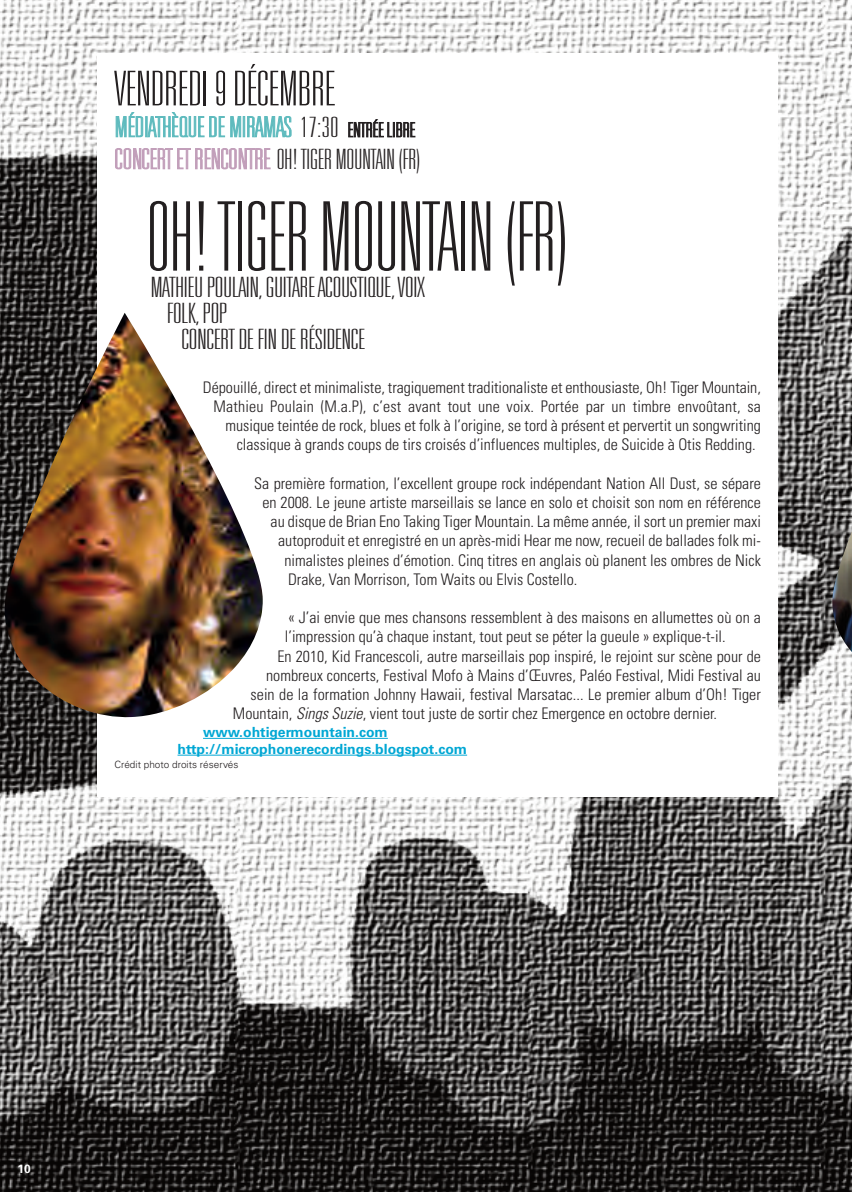
<style>
.page{position:relative;width:852px;height:1192px;background:#fff}
.page>*{position:absolute;margin:0;border:0;box-sizing:border-box;transform-origin:0 0}
.t1{font:100 ultra-condensed 96px "Univers LT Std";color:#231f20}
.t2{font:100 ultra-condensed 48px "Univers LT Std";color:#231f20;scale:1.17 1}
.t3{font:100 ultra-condensed 28px/32.6px "Univers LT Std";color:#231f20;scale:1.37 1}
.t4{font:100 ultra-condensed 28px "Univers LT Std";color:#231f20;scale:1.27 1}
.t5{font:300 condensed 16px "Univers LT Std";color:#231f20}
.t6{font:700 14px/16.8px "Univers LT Std";color:#00a7d4}
.t7{font:700 12px "Univers";color:#fff}
.t8{font:300 10px "Univers LT Std";color:#231f20}
.s1{color:#5fbbbe}
.s2{font-size:20px}
.s3{color:#c29fba}
.s4{font-style:italic}
</style>
<div class="page">
<img style="left:0;top:0;width:852px;height:1192px">
<div style="left:97px;top:54px;width:681px;height:743px;background:#fff"></div>
<hr style="left:203px;top:738px;width:185px;height:1px;background:#00a7d4">
<hr style="left:177px;top:755px;width:290px;height:1px;background:#00a7d4">
<img style="left:4px;top:313px;width:259px;height:405px">
<img style="left:832px;top:428px;width:20px;height:254px">
<h2 class="t2" style="left:114px;top:71px;width:190px">VENDREDI9DÉCEMBRE</h2>
<h3 class="t3" style="left:115px;top:113px;width:225px"><span class="s1">MÉDIATHÈQUE DE MIRAMAS</span> 17:30 <span class="s2">ENTRÉE LIBRE<br></span><span class="s3">CONCERT ET RENCONTRE</span> OH!TIGERMOUNTAIN(FR)</h3>
<h1 class="t1" style="left:147px;top:201px;width:423px">OH!TIGERMOUNTAIN(FR)</h1>
<h3 class="t4" style="left:151px;top:276px;width:217px">MATHIEUPOULAIN,GUITAREACOUSTIQUE,VOIX</h3>
<h3 class="t4" style="left:167px;top:302px;width:49px">FOLK,POP</h3>
<h3 class="t4" style="left:182px;top:328px;width:146px">CONCERTDE FINDERÉSIDENCE</h3>
<p class="t5" style="left:203px;top:381px;width:559px">Dépouillé, direct et minimaliste, tragiquement traditionaliste et enthousiaste, Oh! Tiger Mountain,</p>
<p class="t5" style="left:214px;top:400px;width:549px">Mathieu Poulain (M.a.P), c’est avant tout une voix. Portée par un timbre envoûtant, sa</p>
<p class="t5" style="left:225px;top:420px;width:537px">musique teintée de rock, blues et folk à l’origine, se tord à présent et pervertit un songwriting</p>
<p class="t5" style="left:237px;top:439px;width:520px">classique à grands coups de tirs croisés d’influences multiples, de Suicide à Otis Redding.</p>
<p class="t5" style="left:254px;top:477px;width:508px">Sa première formation, l’excellent groupe rock indépendant Nation all Dust, se sépare</p>
<p class="t5" style="left:262px;top:496px;width:500px">en 2008. Le jeune artiste marseillais se lance en solo et choisit son nom en référence</p>
<p class="t5" style="left:271px;top:516px;width:492px">au disque de brian Eno Taking Tiger Mountain. La même année, il sort un premier maxi</p>
<p class="t5" style="left:278px;top:535px;width:484px">autoproduit et enregistré en un après-midi Hear me now, recueil de ballades folk mi-</p>
<p class="t5" style="left:284px;top:554px;width:478px">nimalistes pleines d’émotion. Cinq titres en anglais où planent les ombres de Nick</p>
<p class="t5" style="left:288px;top:573px;width:291px">Drake, van Morrison, Tom Waits ou Elvis Costello.</p>
<p class="t5" style="left:288px;top:612px;width:474px">« J’ai envie que mes chansons ressemblent à des maisons en allumettes où on a</p>
<p class="t5" style="left:285px;top:631px;width:442px">l’impression qu’à chaque instant, tout peut se péter la gueule » explique-t-il.</p>
<p class="t5" style="left:277px;top:650px;width:485px">En 2010, Kid Francescoli, autre marseillais pop inspiré, le rejoint sur scène pour de</p>
<p class="t5" style="left:266px;top:669px;width:496px">nombreux concerts, Festival Mofo à Mains d’Œuvres, Paléo Festival, Midi Festival au</p>
<p class="t5" style="left:250px;top:688px;width:512px">sein de la formation Johnny Hawaii, festival Marsatac... Le premier album d’Oh! Tiger</p>
<p class="t5" style="left:233px;top:708px;width:485px">Mountain, <span class="s4">Sings Suzie</span>, vient tout juste de sortir chez Emergence en octobre dernier.</p>
<p class="t6" style="left:177px;top:725px;width:291px;text-indent:26px">www.ohtigermountain.com http://microphonerecordings.blogspot.com</p>
<p class="t8" style="left:114px;top:760px;width:126px">Crédit photo droits réservés</p>
<p class="t7" style="left:18px;top:1165px;width:15px">10</p>
</div>
